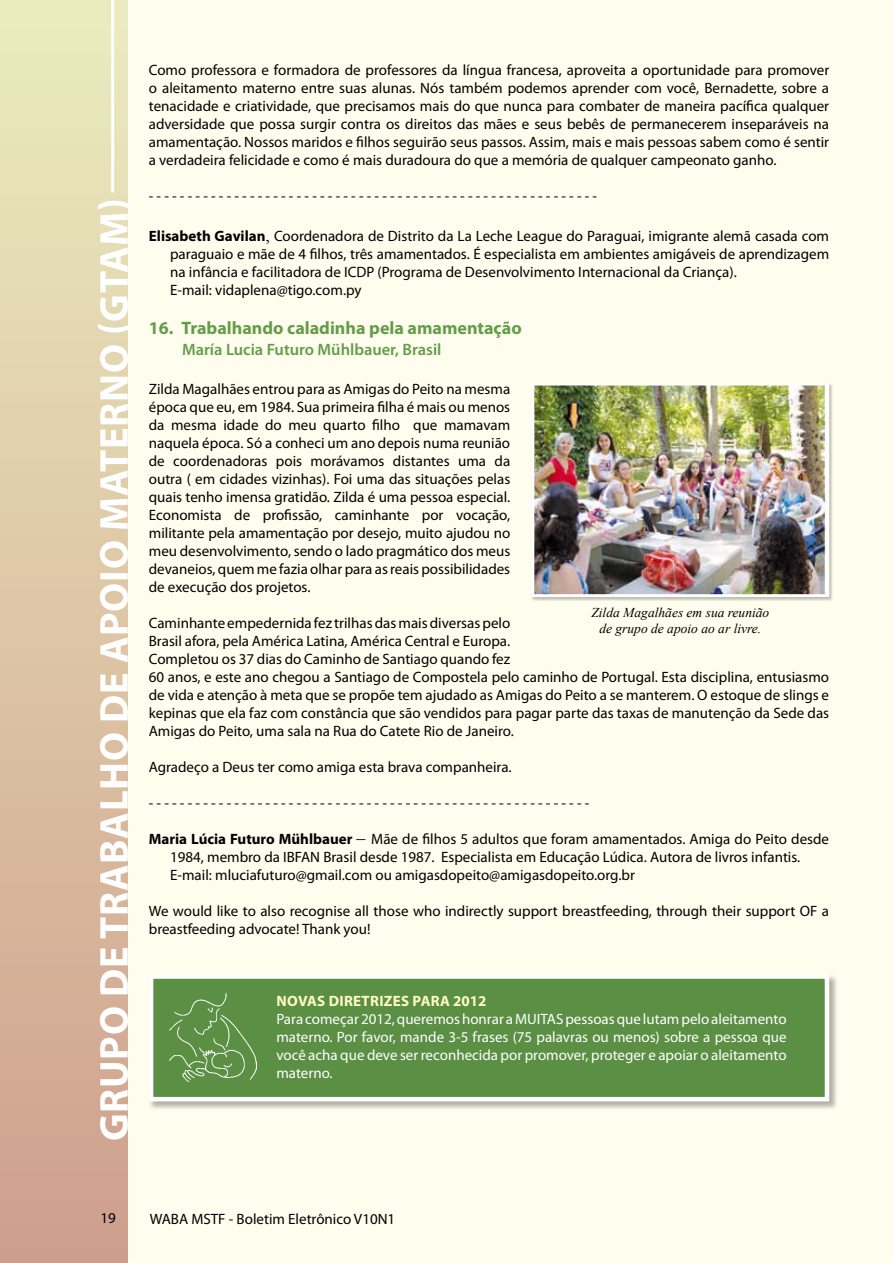
<style>
.page{position:relative;width:893px;height:1263px;background:#fffded}
.page>*{position:absolute;margin:0;border:0;box-sizing:border-box;transform-origin:0 0}
.t1{font:700 40.5px "Myriad Pro";letter-spacing:.02em;color:#fff}
.t2{font:700 18px "Myriad Pro";color:#649d4a}
.t3{font:600 16.5px "Myriad Pro";color:#649d4a}
.t4{font:15px/18px "Myriad Pro";color:#000}
.t5{font:15px/18px "Myriad Pro";color:#fff;text-align:justify}
.t6{font:700 15px "Myriad Pro";letter-spacing:.02em;color:#fff9c7}
.t7{font:italic 13.5px/16.5px "Times New Roman";color:#000;text-align:center}
.s1{font-weight:700}
.s2{font-family:"Times New Roman";font-size:18px}
</style>
<div class="page">
<div style="left:0;top:0;width:128px;height:1263px;background:linear-gradient(to bottom,#ebecbf,#cf9e8c)"></div>
<hr style="left:111px;top:0;width:3px;height:192px;background:#fff">
<div style="left:148px;top:973px;width:691px;height:138px;background:#000;opacity:.3"></div>
<div style="left:151px;top:976px;width:676px;height:123px;background:#5a8f44"></div>
<div style="left:149px;top:974px;width:680px;height:127px;border:4px solid #fff"></div>
<img style="left:169px;top:993px;width:87px;height:88px">
<div style="left:531px;top:382px;width:304px;height:220px;background:#000;opacity:.25"></div>
<img style="left:535px;top:387px;width:290px;height:206px">
<div style="left:531px;top:383px;width:298px;height:214px;border:3px solid #fff"></div>
<h1 class="t1" style="left:88px;top:1141px;width:945px;rotate:-90deg">Grupo de Trabalho de Apoio Materno (GTAM)</h1>
<p class="t4" style="left:149px;top:61px;width:682px;text-align:justify">Como professora e formadora de professores da língua francesa, aproveita a oportunidade para promover o aleitamento materno entre suas alunas. Nós também podemos aprender com você, Bernadette, sobre a tenacidade e criatividade, que precisamos mais do que nunca para combater de maneira pacífica qualquer adversidade que possa surgir contra os direitos das mães e seus bebês de permanecerem inseparáveis na amamentação. Nossos maridos e filhos seguirão seus passos. Assim, mais e mais pessoas sabem como é sentir a verdadeira felicidade e como é mais duradoura do que a memória de qualquer campeonato ganho.</p>
<p class="t4" style="left:149px;top:187px;width:450px">- - - - - - - - - - - - - - - - - - - - - - - - - - - - - - - - - - - - - - - - - - - - - - - - - - - - - - - - - -</p>
<p class="t4" style="left:170px;top:226px;width:661px;text-indent:-21px"><span class="s1">Elisabeth Gavilan</span><span class="s2">,</span> Coordenadora de Distrito da La Leche League do Paraguai, imigrante alemã casada com paraguaio e mãe de 4 filhos, três amamentados. É especialista em ambientes amigáveis de aprendizagem na infância e facilitadora de ICDP (Programa de Desenvolvimento Internacional da Criança).<br>E-mail: vidaplena@tigo.com.py</p>
<p class="t2" style="left:149px;top:316px;width:374px">16. Trabalhando caladinha pela amamentação</p>
<p class="t3" style="left:182px;top:339px;width:261px">María Lucia Futuro Mühlbauer, Brasil</p>
<p class="t4" style="left:149px;top:380px;width:363px;text-align:justify">Zilda Magalhães entrou para as Amigas do Peito na mesma época que eu, em 1984. Sua primeira filha é mais ou menos da mesma idade do meu quarto filho que mamavam naquela época. Só a conheci um ano depois numa reunião de coordenadoras pois morávamos distantes uma da outra ( em cidades vizinhas). Foi uma das situações pelas quais tenho imensa gratidão. Zilda é uma pessoa especial.<br>Economista de profissão, caminhante por vocação, militante pela amamentação por desejo, muito ajudou no meu desenvolvimento, sendo o lado pragmático dos meus devaneios, quem me fazia olhar para as reais possibilidades de execução dos projetos.</p>
<p class="t4" style="left:149px;top:614px;width:682px">Caminhante empedernida fez trilhas das mais diversas pelo<br>Brasil afora, pela América Latina, América Central e Europa.<br>Completou os 37 dias do Caminho de Santiago quando fez<br>60 anos, e este ano chegou a Santiago de Compostela pelo caminho de Portugal. Esta disciplina, entusiasmo de vida e atenção à meta que se propõe tem ajudado as Amigas do Peito a se manterem. O estoque de slings e kepinas que ela faz com constância que são vendidos para pagar parte das taxas de manutenção da Sede das Amigas do Peito, uma sala na Rua do Catete Rio de Janeiro.</p>
<p class="t4" style="left:149px;top:758px;width:364px">Agradeço a Deus ter como amiga esta brava companheira.</p>
<p class="t4" style="left:149px;top:794px;width:442px">- - - - - - - - - - - - - - - - - - - - - - - - - - - - - - - - - - - - - - - - - - - - - - - - - - - - - - - - -</p>
<p class="t4" style="left:170px;top:830px;width:661px;text-indent:-21px"><span class="s1">Maria Lúcia Futuro Mühlbauer</span> <span class="s2">–</span> Mãe de filhos 5 adultos que foram amamentados. Amiga do Peito desde<br>1984, membro da IBFAN Brasil desde 1987. Especialista em Educação Lúdica. Autora de livros infantis.<br>E-mail: mluciafuturo@gmail.com ou amigasdopeito@amigasdopeito.org.br</p>
<p class="t4" style="left:149px;top:902px;width:682px">We would like to also recognise all those who indirectly support breastfeeding, through their support OF a breastfeeding advocate! Thank you!</p>
<p class="t7" style="left:591px;top:604px;width:179px">Zilda Magalhães em sua reunião de grupo de apoio ao ar livre.</p>
<p class="t6" style="left:277px;top:991px;width:211px">Novas Diretrizes para 2012</p>
<p class="t5" style="left:276px;top:1010px;width:512px">Para começar 2012, queremos honrar a MUITAS pessoas que lutam pelo aleitamento materno. Por favor, mande 3-5 frases (75 palavras ou menos) sobre a pessoa que você acha que deve ser reconhecida por promover, proteger e apoiar o aleitamento materno.</p>
<p class="t4" style="left:100px;top:1209px;width:17px">19</p>
<p class="t4" style="left:150px;top:1209px;width:247px">WABA MSTF - Boletim Eletrônico V10N1</p>
</div>
